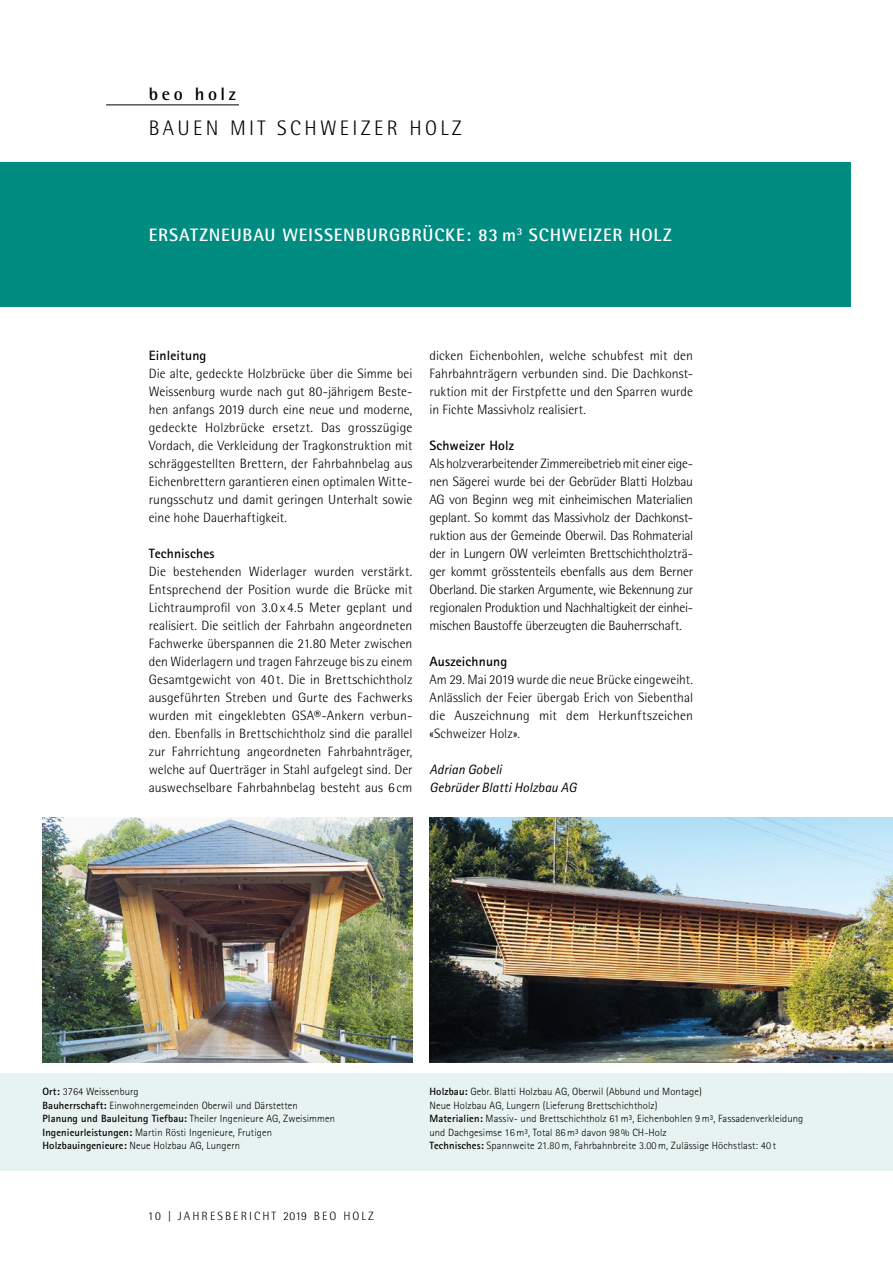
<style>
.page{position:relative;width:893px;height:1263px;background:#fff}
.page>*{position:absolute;margin:0;border:0;box-sizing:border-box;transform-origin:0 0}
.t1{font:300 21px "Rotis Semi Sans";letter-spacing:.16em;color:#000}
.t2{font:700 18px "Rotis Semi Sans";letter-spacing:.045em;color:#fff}
.t3{font:700 18px "Rotis Semi Sans";letter-spacing:.2em;color:#000}
.t4{font:300 13.5px/18px "Rotis Semi Sans";color:#000;text-align:justify}
.t5{font:700 13.5px "Rotis Sans Serif";letter-spacing:.01em;color:#000}
.t6{font:italic 13.5px/18px "Rotis Sans Serif";letter-spacing:.005em;color:#000}
.t7{font:300 12px "Rotis Semi Sans";letter-spacing:.17em;color:#000}
.t8{font:300 10.5px/13.5px "Rotis Sans Serif";letter-spacing:.01em;color:#000}
.s1{font-weight:700}
</style>
<div class="page">
<div style="left:0;top:162px;width:851px;height:144px;background:#008c81"></div>
<div style="left:0;top:1073px;width:893px;height:97px;background:#e7f3f0"></div>
<hr style="left:106px;top:104px;width:133px;height:1px;background:#000">
<img style="left:43px;top:817px;width:369px;height:245px">
<img style="left:429px;top:817px;width:464px;height:245px">
<h2 class="t3" style="left:149px;top:83px;width:88px">beo holz</h2>
<h1 class="t1" style="left:149px;top:116px;width:315px">BAUEN MIT SCHWEIZER HOLZ</h1>
<h2 class="t2" style="left:149px;top:224px;width:524px">ERSATZNEUBAU WEISSENBURGBRÜCKE: 83 m<sup>3</sup> SCHWEIZER HOLZ</h2>
<p class="t5" style="left:149px;top:347px;width:59px">Einleitung</p>
<p class="t4" style="left:149px;top:364px;width:265px">Die alte, gedeckte Holzbrücke über die Simme bei Weissenburg wurde nach gut 80-jährigem Beste&shy;hen anfangs 2019 durch eine neue und moderne, gedeckte Holzbrücke ersetzt. Das grosszügige Vordach, die Verkleidung der Tragkonstruktion mit schräggestellten Brettern, der Fahrbahnbelag aus Eichenbrettern garantieren einen optimalen Witte&shy;rungsschutz und damit geringen Unterhalt sowie eine hohe Dauerhaftigkeit.</p>
<p class="t5" style="left:149px;top:545px;width:67px">Technisches</p>
<p class="t4" style="left:149px;top:562px;width:265px">Die bestehenden Widerlager wurden verstärkt.<br>Entsprechend der Position wurde die Brücke mit Lichtraumprofil von 3.0 x 4.5 Meter geplant und realisiert. Die seitlich der Fahrbahn angeordneten Fachwerke überspannen die 21.80 Meter zwischen den Widerlagern und tragen Fahrzeuge bis zu einem Gesamtgewicht von 40 t. Die in Brettschichtholz ausgeführten Streben und Gurte des Fachwerks wurden mit eingeklebten GSA®-Ankern verbun&shy;den. Ebenfalls in Brettschichtholz sind die parallel zur Fahrrichtung angeordneten Fahrbahnträger, welche auf Querträger in Stahl aufgelegt sind. Der auswechselbare Fahrbahnbelag besteht aus 6 cm</p>
<p class="t4" style="left:429px;top:346px;width:265px">dicken Eichenbohlen, welche schubfest mit den Fahrbahnträgern verbunden sind. Die Dachkonst&shy;ruktion mit der Firstpfette und den Sparren wurde in Fichte Massivholz realisiert.</p>
<p class="t5" style="left:429px;top:437px;width:86px">Schweizer Holz</p>
<p class="t4" style="left:429px;top:454px;width:265px">Als holzverarbeitender Zimmereibetrieb mit einer eige&shy;nen Sägerei wurde bei der Gebrüder Blatti Holzbau AG von Beginn weg mit einheimischen Materialien geplant. So kommt das Massivholz der Dachkonst&shy;ruktion aus der Gemeinde Oberwil. Das Rohmaterial der in Lungern OW verleimten Brettschichtholzträ&shy;ger kommt grösstenteils ebenfalls aus dem Berner Oberland. Die starken Argumente, wie Bekennung zur regionalen Produktion und Nachhaltigkeit der einhei&shy;mischen Baustoffe überzeugten die Bauherrschaft.</p>
<p class="t5" style="left:429px;top:653px;width:79px">Auszeichnung</p>
<p class="t4" style="left:429px;top:670px;width:265px">Am 29. Mai 2019 wurde die neue Brücke eingeweiht.<br>Anlässlich der Feier übergab Erich von Siebenthal die Auszeichnung mit dem Herkunftszeichen «Schweizer Holz».</p>
<p class="t6" style="left:429px;top:761px;width:148px">Adrian Gobeli<br>Gebrüder Blatti Holzbau AG</p>
<p class="t8" style="left:43px;top:1085px;width:294px"><span class="s1">Ort:</span> 3764 Weissenburg<br><span class="s1">Bauherrschaft:</span> Einwohnergemeinden Oberwil und Därstetten <span class="s1">Planung und Bauleitung Tiefbau:</span> Theiler Ingenieure AG, Zweisimmen <span class="s1">Ingenieurleistungen:</span> Martin Rösti Ingenieure, Frutigen <span class="s1">Holzbauingenieure:</span> Neue Holzbau AG, Lungern</p>
<p class="t8" style="left:429px;top:1085px;width:375px"><span class="s1">Holzbau:</span> Gebr. Blatti Holzbau AG, Oberwil (Abbund und Montage)<br>Neue Holzbau AG, Lungern (Lieferung Brettschichtholz)<br><span class="s1">Materialien:</span> Massiv- und Brettschichtholz 61m³, Eichenbohlen 9m³, Fassadenverkleidung und Dachgesimse 16m³, Total 86m³ davon 98% CH-Holz<br><span class="s1">Technisches:</span> Spannweite 21.80m, Fahrbahnbreite 3.00m, Zulässige Höchstlast: 40 t</p>
<p class="t7" style="left:148px;top:1209px;width:228px">10 | JAHRESBERICHT 2019 BEO HOLZ</p>
</div>
